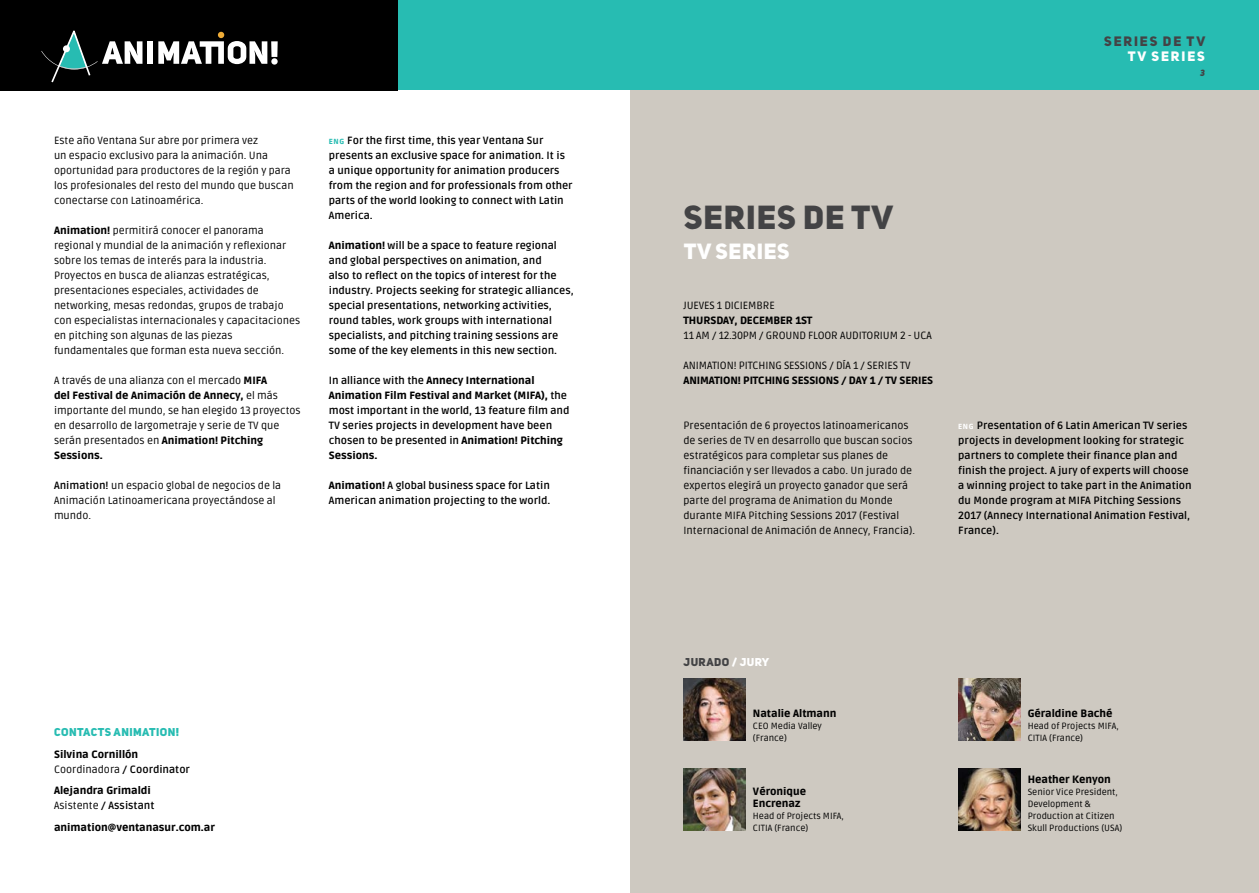
<style>
.page{position:relative;width:1259px;height:893px;background:#fff}
.page>*{position:absolute;margin:0;border:0;box-sizing:border-box;transform-origin:0 0}
.t1{font:33px "Uni Sans Heavy CAPS";letter-spacing:.03em;color:#434345}
.t2{font:21.75px "Uni Sans Heavy CAPS";letter-spacing:.03em;color:#fff}
.t3{font:13.5px "Uni Sans Heavy CAPS";letter-spacing:.14em;color:#434345}
.t4{font:13.5px "Uni Sans Heavy CAPS";letter-spacing:.14em;color:#fff}
.t5{font:11.25px "Uni Sans Heavy CAPS";letter-spacing:.04em;color:#27bcb2}
.t6{font:11.25px "Uni Sans Heavy CAPS";letter-spacing:.04em;color:#434345}
.t7{font:10.5px/15px "Ruda";color:#000}
.t8{font:700 10.5px/15px "Ruda";color:#000}
.t9{font:900 10.5px/15px "Ruda";color:#000}
.t10{font:9px/12px "Ruda";color:#000}
.t11{font:9px "Uni Sans Heavy Italic CAPS";color:#434345}
.s1{font-weight:900}
.s2{font-weight:700}
.s3{font-weight:900;font-size:7.35px;color:#27bcb2}
.s4{font-weight:400}
.s5{font-weight:900;font-size:7.35px;color:#fff}
.s6{color:#fff}
</style>
<div class="page">
<div style="left:397px;top:0;width:862px;height:90px;background:#27bcb2"></div>
<div style="left:0;top:0;width:397px;height:90px;background:#000"></div>
<div style="left:630px;top:90px;width:629px;height:803px;background:#cec9c1"></div>
<img style="left:958px;top:679px;width:62px;height:62px">
<img style="left:683px;top:679px;width:62px;height:62px">
<img style="left:958px;top:769px;width:62px;height:62px">
<img style="left:683px;top:769px;width:62px;height:62px">
<div style="left:148px;top:41px;width:5px;height:23px;background:#fff"></div>
<div style="left:271px;top:41px;width:7px;height:16px;background:#fff"></div>
<svg style="left:271px;top:58px;width:7px;height:7px"></svg>
<svg style="left:158px;top:32px;width:109px;height:32px"></svg>
<svg style="left:41px;top:30px;width:101px;height:53px"></svg>
<div style="left:63px;top:45px;width:7px;height:7px;background:#fff;border-radius:50%"></div>
<p class="t7" style="left:54px;top:133px;width:241px">Este año Ventana Sur abre por primera vez<br>un espacio exclusivo para la animación. Una oportunidad para productores de la región y para los profesionales del resto del mundo que buscan conectarse con Latinoamérica.</p>
<p class="t7" style="left:54px;top:223px;width:248px"><span class="s1">Animation!</span> permitirá conocer el panorama regional y mundial de la animación y reflexionar sobre los temas de interés para la industria.<br>Proyectos en busca de alianzas estratégicas, presentaciones especiales, actividades de networking, mesas redondas, grupos de trabajo con especialistas internacionales y capacitaciones en pitching son algunas de las piezas fundamentales que forman esta nueva sección.</p>
<p class="t7" style="left:54px;top:373px;width:248px">A través de una alianza con el mercado <span class="s1">MIFA<br>del Festival de Animación de Annecy,</span> el más importante del mundo, se han elegido 13 proyectos en desarrollo de largometraje y serie de TV que serán presentados en <span class="s1">Animation! Pitching Sessions.</span></p>
<p class="t7" style="left:54px;top:478px;width:229px"><span class="s2">Animation!</span> un espacio global de negocios de la<br>Animación Latinoamericana proyectándose al mundo.</p>
<p class="t8" style="left:329px;top:133px;width:245px"><span class="s3">ENG</span> For the first time, this year Ventana Sur presents an exclusive space for animation. It is a unique opportunity for animation producers from the region and for professionals from other parts of the world looking to connect with Latin America.</p>
<p class="t8" style="left:329px;top:238px;width:246px"><span class="s1">Animation!</span> will be a space to feature regional and global perspectives on animation, and<br>also to reflect on the topics of interest for the industry. Projects seeking for strategic alliances, special presentations, networking activities, round tables, work groups with international specialists, and pitching training sessions are some of the key elements in this new section.</p>
<p class="t8" style="left:329px;top:373px;width:242px">In alliance with the <span class="s1">Annecy International Animation Film Festival and Market (MIFA),</span> the most important in the world, 13 feature film and TV series projects in development have been chosen to be presented in <span class="s1">Animation! Pitching Sessions.</span></p>
<p class="t8" style="left:329px;top:478px;width:223px"><span class="s1">Animation!</span> A global business space for Latin<br>American animation projecting to the world.</p>
<p class="t5" style="left:54px;top:725px;width:126px">CONTACTS ANIMATION!</p>
<p class="t9" style="left:54px;top:747px;width:137px">Silvina Cornillón<br><span class="s4">Coordinadora</span> <span class="s2">/ Coordinator</span></p>
<p class="t9" style="left:54px;top:783px;width:102px">Alejandra Grimaldi<br><span class="s4">Asistente</span> <span class="s2">/ Assistant</span></p>
<p class="t9" style="left:54px;top:820px;width:162px">animation@ventanasur.com.ar</p>
<p class="t3" style="left:1104px;top:33px;width:103px">SERIES DE TV</p>
<p class="t4" style="left:1127px;top:48px;width:78px">TV SERIES</p>
<p class="t11" style="left:1200px;top:67px;width:6px">3</p>
<h1 class="t1" style="left:684px;top:196px;width:211px">SERIES DE TV</h1>
<h2 class="t2" style="left:684px;top:237px;width:107px">TV SERIES</h2>
<p class="t7" style="left:683px;top:298px;width:93px">JUEVES 1 DICIEMBRE</p>
<p class="t9" style="left:683px;top:313px;width:130px">THURSDAY, DECEMBER 1ST</p>
<p class="t7" style="left:683px;top:328px;width:250px">11 AM / 12.30PM / GROUND FLOOR AUDITORIUM 2 - UCA</p>
<p class="t7" style="left:683px;top:358px;width:229px">ANIMATION! PITCHING SESSIONS / DÍA 1 / SERIES TV</p>
<p class="t9" style="left:683px;top:373px;width:251px">ANIMATION! PITCHING SESSIONS / DAY 1 / TV SERIES</p>
<p class="t7" style="left:683px;top:418px;width:233px">Presentación de 6 proyectos latinoamericanos de series de TV en desarrollo que buscan socios estratégicos para completar sus planes de financiación y ser llevados a cabo. Un jurado de expertos elegirá un proyecto ganador que será parte del programa de Animation du Monde durante MIFA Pitching Sessions 2017 (Festival Internacional de Animación de Annecy, Francia).</p>
<p class="t8" style="left:958px;top:418px;width:235px"><span class="s5">ENG</span> Presentation of 6 Latin American TV series projects in development looking for strategic partners to complete their finance plan and finish the project. A jury of experts will choose a winning project to take part in the Animation du Monde program at MIFA Pitching Sessions 2017 (Annecy International Animation Festival, France).</p>
<p class="t6" style="left:683px;top:655px;width:87px">JURADO <span class="s6">/ JURY</span></p>
<p class="t9" style="left:753px;top:706px;width:85px">Natalie Altmann</p>
<p class="t10" style="left:753px;top:720px;width:71px">CEO Media Valley (France)</p>
<p class="t9" style="left:753px;top:785px;width:55px;line-height:12px">Véronique<br>Encrenaz</p>
<p class="t10" style="left:753px;top:810px;width:93px">Head of Projects MIFA,<br>CITIA (France)</p>
<p class="t9" style="left:1027px;top:706px;width:86px">Géraldine Baché</p>
<p class="t10" style="left:1027px;top:720px;width:93px">Head of Projects MIFA,<br>CITIA (France)</p>
<p class="t9" style="left:1027px;top:772px;width:85px">Heather Kenyon</p>
<p class="t10" style="left:1027px;top:786px;width:96px">Senior Vice President,<br>Development &amp;<br>Production at Citizen<br>Skull Productions (USA)</p>
</div>
